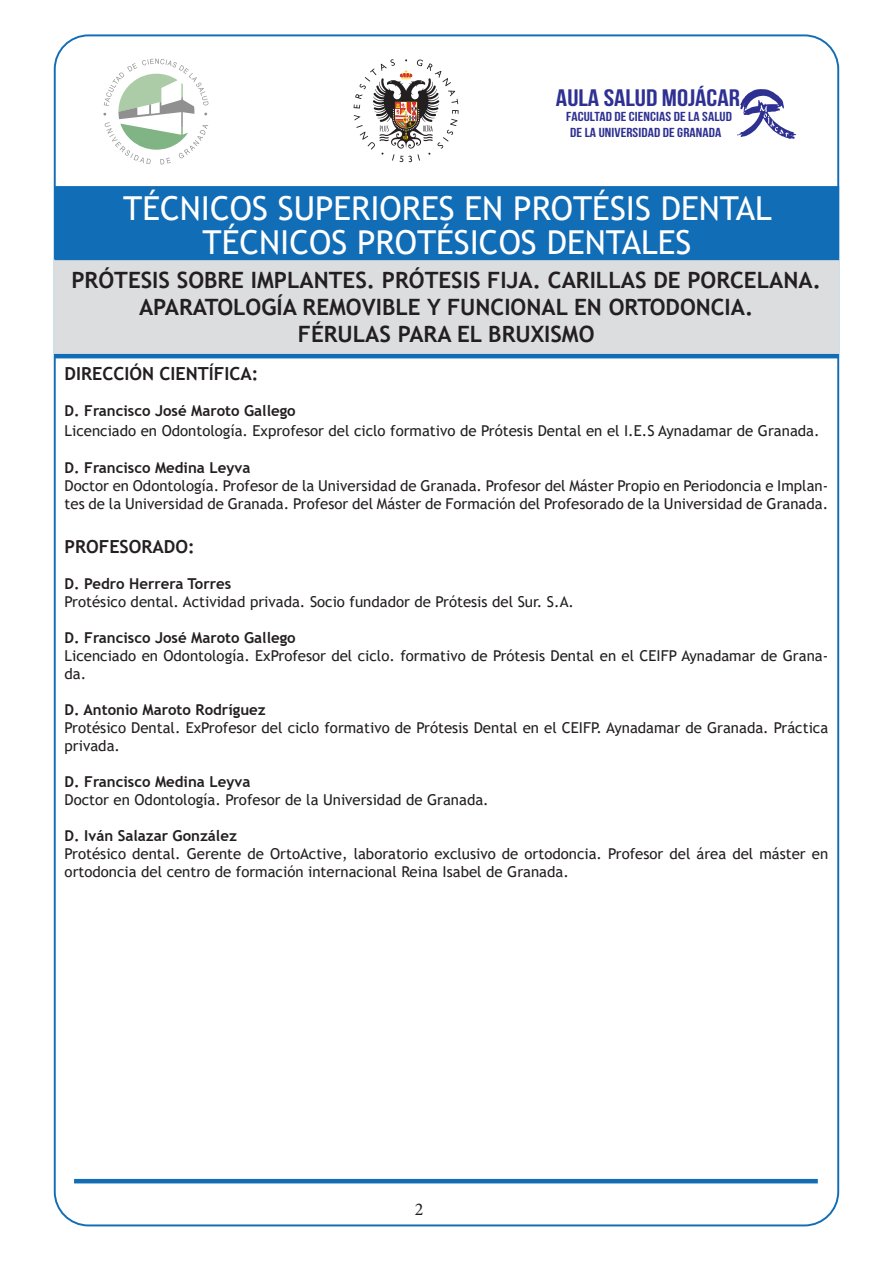
<style>
.page{position:relative;width:893px;height:1263px;background:#fff}
.page>*{position:absolute;margin:0;border:0;box-sizing:border-box;transform-origin:0 0}
.t1{font:33px "Trebuchet MS";color:#fff}
.t2{font:23.85px "Bebas Neue";color:#2e3092;scale:1.17 1}
.t3{font:700 22.5px/27px "Trebuchet MS";color:#231f20;text-align:center}
.t4{font:700 18px "Trebuchet MS";color:#231f20}
.t5{font:18px "Minion Pro";color:#231f20}
.t6{font:15px/18px "Trebuchet MS";color:#231f20}
.t7{font:700 15px "Trebuchet MS";color:#231f20}
.t8{font:13.05px/15.8px "Bebas Neue";letter-spacing:.005em;color:#2e3092;scale:1.17 1}
</style>
<div class="page">
<hr style="left:74px;top:1179px;width:744px;height:4px;background:#126db7">
<div style="left:54px;top:260px;width:785px;height:94px;background:#dcdddf"></div>
<hr style="left:54px;top:354px;width:785px;height:4px;background:#126db7">
<div style="left:54px;top:186px;width:785px;height:74px;background:#126db7;border:2px solid #126db7"></div>
<svg style="left:354px;top:59px;width:105px;height:103px"></svg>
<svg style="left:103px;top:59px;width:105px;height:106px"></svg>
<svg style="left:737px;top:89px;width:59px;height:50px"></svg>
<p class="t2" style="left:556px;top:84px;width:159px">AULA SALUD MOJÁCAR</p>
<p class="t8" style="left:566px;top:109px;width:143px">FACULTAD DE CIENCIAS DE LA SALUD<br>DE LA UNIVERSIDAD DE GRANADA</p>
<p class="t1" style="left:123px;top:187px;width:650px">TÉCNICOS SUPERIORES EN PROTÉSIS DENTAL</p>
<p class="t1" style="left:203px;top:222px;width:490px">TÉCNICOS PROTÉSICOS DENTALES</p>
<p class="t3" style="left:71px;top:267px;width:751px">PRÓTESIS SOBRE IMPLANTES. PRÓTESIS FIJA. CARILLAS DE PORCELANA.<br>APARATOLOGÍA REMOVIBLE Y FUNCIONAL EN ORTODONCIA.</p>
<p class="t3" style="left:298px;top:321px;width:298px">FÉRULAS PARA EL BRUXISMO</p>
<p class="t4" style="left:65px;top:362px;width:195px">DIRECCIÓN CIENTÍFICA:</p>
<p class="t7" style="left:65px;top:401px;width:233px">D. Francisco José Maroto Gallego</p>
<p class="t6" style="left:65px;top:421px;width:756px">Licenciado en Odontología. Exprofesor del ciclo formativo de Prótesis Dental en el I.E.S Aynadamar de Granada.</p>
<p class="t7" style="left:65px;top:459px;width:187px">D. Francisco Medina Leyva</p>
<p class="t6" style="left:65px;top:477px;width:765px">Doctor en Odontología. Profesor de la Universidad de Granada. Profesor del Máster Propio en Periodoncia e Implan&shy;tes de la Universidad de Granada. Profesor del Máster de Formación del Profesorado de la Universidad de Granada.</p>
<p class="t4" style="left:65px;top:535px;width:132px">PROFESORADO:</p>
<p class="t7" style="left:65px;top:574px;width:168px">D. Pedro Herrera Torres</p>
<p class="t6" style="left:65px;top:592px;width:511px">Protésico dental. Actividad privada. Socio fundador de Prótesis del Sur. S.A.</p>
<p class="t7" style="left:65px;top:628px;width:233px">D. Francisco José Maroto Gallego</p>
<p class="t6" style="left:65px;top:646px;width:765px">Licenciado en Odontología. ExProfesor del ciclo. formativo de Prótesis Dental en el CEIFP Aynadamar de Grana&shy;da.</p>
<p class="t7" style="left:65px;top:700px;width:203px">D. Antonio Maroto Rodríguez</p>
<p class="t6" style="left:65px;top:718px;width:765px">Protésico Dental. ExProfesor del ciclo formativo de Prótesis Dental en el CEIFP. Aynadamar de Granada. Práctica privada.</p>
<p class="t7" style="left:65px;top:772px;width:187px">D. Francisco Medina Leyva</p>
<p class="t6" style="left:65px;top:790px;width:426px">Doctor en Odontología. Profesor de la Universidad de Granada.</p>
<p class="t7" style="left:65px;top:826px;width:174px">D. Iván Salazar González</p>
<p class="t6" style="left:65px;top:844px;width:765px">Protésico dental. Gerente de OrtoActive, laboratorio exclusivo de ortodoncia. Profesor del área del máster en ortodoncia del centro de formación internacional Reina Isabel de Granada.</p>
<p class="t5" style="left:415px;top:1197px;width:10px">2</p>
</div>
